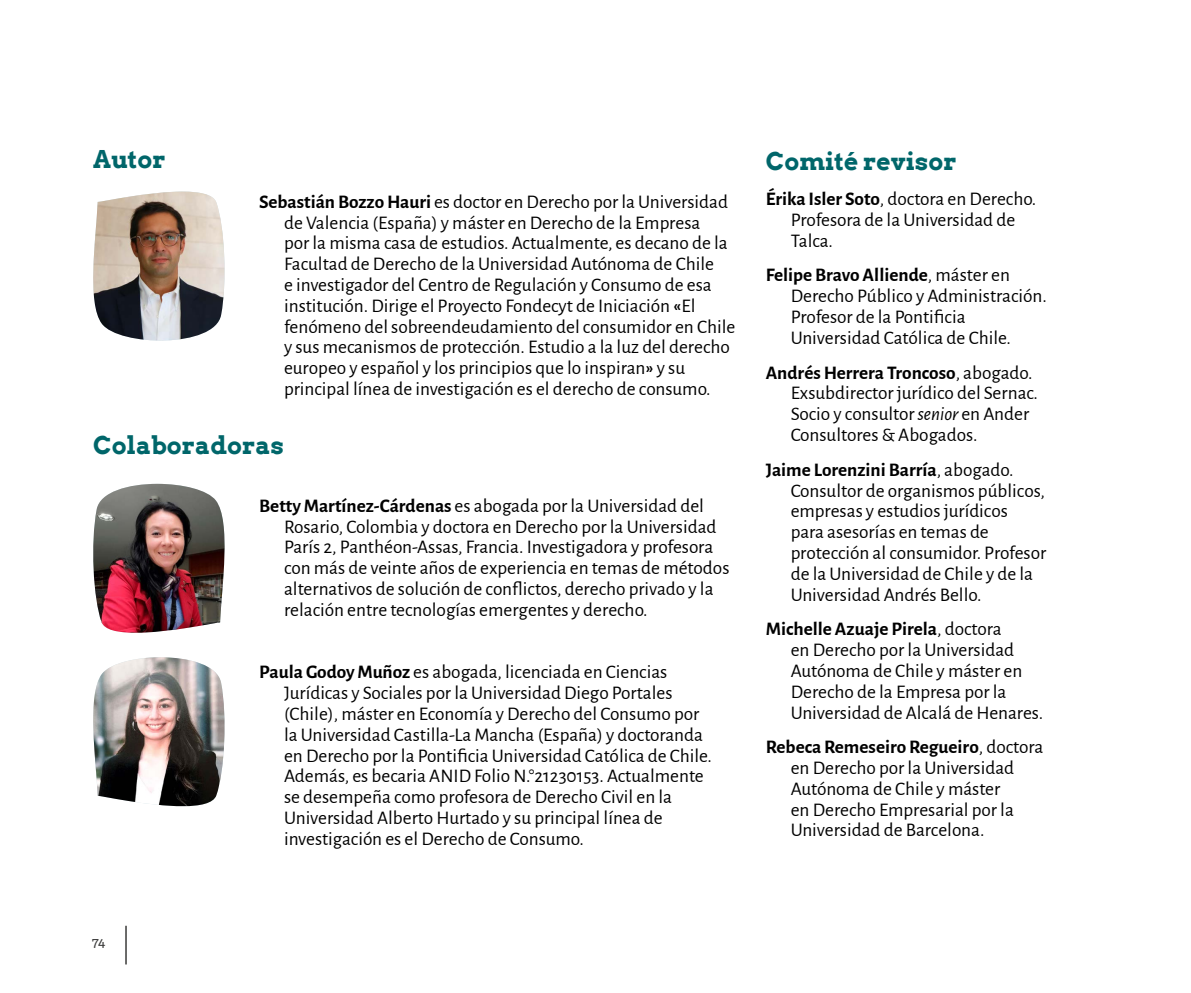
<style>
.page{position:relative;width:1191px;height:993px;background:#fff}
.page>*{position:absolute;margin:0;border:0;box-sizing:border-box;transform-origin:0 0}
.t1{font:700 24.5px "Arvo";color:#00666a}
.t2{font:19.25px/20.8px "Alegreya Sans";color:#000}
.t3{font:14px "Adelle";color:#3c3c3b}
.s1{font-weight:700}
.s2{font-family:"Adelle"}
.s3{font-style:italic}
</style>
<div class="page">
<img style="left:93px;top:191px;width:132px;height:150px">
<img style="left:93px;top:483px;width:132px;height:150px">
<img style="left:93px;top:657px;width:132px;height:150px">
<hr style="left:125px;top:925px;width:2px;height:39px;background:#575756">
<p class="t1" style="left:93px;top:143px;width:74px">Autor</p>
<p class="t2" style="left:284px;top:190px;width:453px;text-indent:-25px"><span class="s1">Sebastián Bozzo Hauri</span> es doctor en Derecho por la Universidad de Valencia (España) y máster en Derecho de la Empresa<br>por la misma casa de estudios. Actualmente, es decano de la Facultad de Derecho de la Universidad Autónoma de Chile<br>e investigador del Centro de Regulación y Consumo de esa institución. Dirige el Proyecto Fondecyt de Iniciación <span class="s2">«</span>El fenómeno del sobreendeudamiento del consumidor en Chile y sus mecanismos de protección. Estudio a la luz del derecho europeo y español y los principios que lo inspiran<span class="s2">»</span> y su principal línea de investigación es el derecho de consumo.</p>
<p class="t1" style="left:93px;top:430px;width:192px">Colaboradoras</p>
<p class="t2" style="left:284px;top:494px;width:447px;text-indent:-25px"><span class="s1">Betty Martínez-Cárdenas</span> es abogada por la Universidad del Rosario, Colombia y doctora en Derecho por la Universidad París 2, Panthéon-Assas, Francia. Investigadora y profesora con más de veinte años de experiencia en temas de métodos alternativos de solución de conflictos, derecho privado y la relación entre tecnologías emergentes y derecho.</p>
<p class="t2" style="left:284px;top:660px;width:429px;text-indent:-25px"><span class="s1">Paula Godoy Muñoz</span> es abogada, licenciada en Ciencias Jurídicas y Sociales por la Universidad Diego Portales (Chile), máster en Economía y Derecho del Consumo por la Universidad Castilla-La Mancha (España) y doctoranda en Derecho por la Pontificia Universidad Católica de Chile.<br>Además, es becaria ANID Folio N.°21230153. Actualmente se desempeña como profesora de Derecho Civil en la Universidad Alberto Hurtado y su principal línea de investigación es el Derecho de Consumo.</p>
<p class="t1" style="left:766px;top:146px;width:192px">Comité revisor</p>
<p class="t2" style="left:790px;top:187px;width:247px;text-indent:-25px"><span class="s1">Érika Isler Soto</span>, doctora en Derecho.<br>Profesora de la Universidad de<br>Talca.</p>
<p class="t2" style="left:790px;top:264px;width:257px;text-indent:-25px"><span class="s1">Felipe Bravo Alliende</span>, máster en<br>Derecho Público y Administración.<br>Profesor de la Pontificia<br>Universidad Católica de Chile.</p>
<p class="t2" style="left:790px;top:361px;width:248px;text-indent:-25px"><span class="s1">Andrés Herrera Troncoso</span>, abogado.<br>Exsubdirector jurídico del Sernac.<br>Socio y consultor <span class="s3">senior</span> en Ander<br>Consultores &amp; Abogados.</p>
<p class="t2" style="left:790px;top:458px;width:257px;text-indent:-25px"><span class="s1">Jaime Lorenzini Barría</span>, abogado.<br>Consultor de organismos públicos, empresas y estudios jurídicos<br>para asesorías en temas de protección al consumidor. Profesor de la Universidad de Chile y de la<br>Universidad Andrés Bello.</p>
<p class="t2" style="left:790px;top:617px;width:254px;text-indent:-25px"><span class="s1">Michelle Azuaje Pirela</span>, doctora<br>en Derecho por la Universidad<br>Autónoma de Chile y máster en<br>Derecho de la Empresa por la<br>Universidad de Alcalá de Henares.</p>
<p class="t2" style="left:790px;top:735px;width:254px;text-indent:-25px"><span class="s1">Rebeca Remeseiro Regueiro</span>, doctora en Derecho por la Universidad<br>Autónoma de Chile y máster<br>en Derecho Empresarial por la<br>Universidad de Barcelona.</p>
<p class="t3" style="left:92px;top:933px;width:15px">74</p>
</div>
